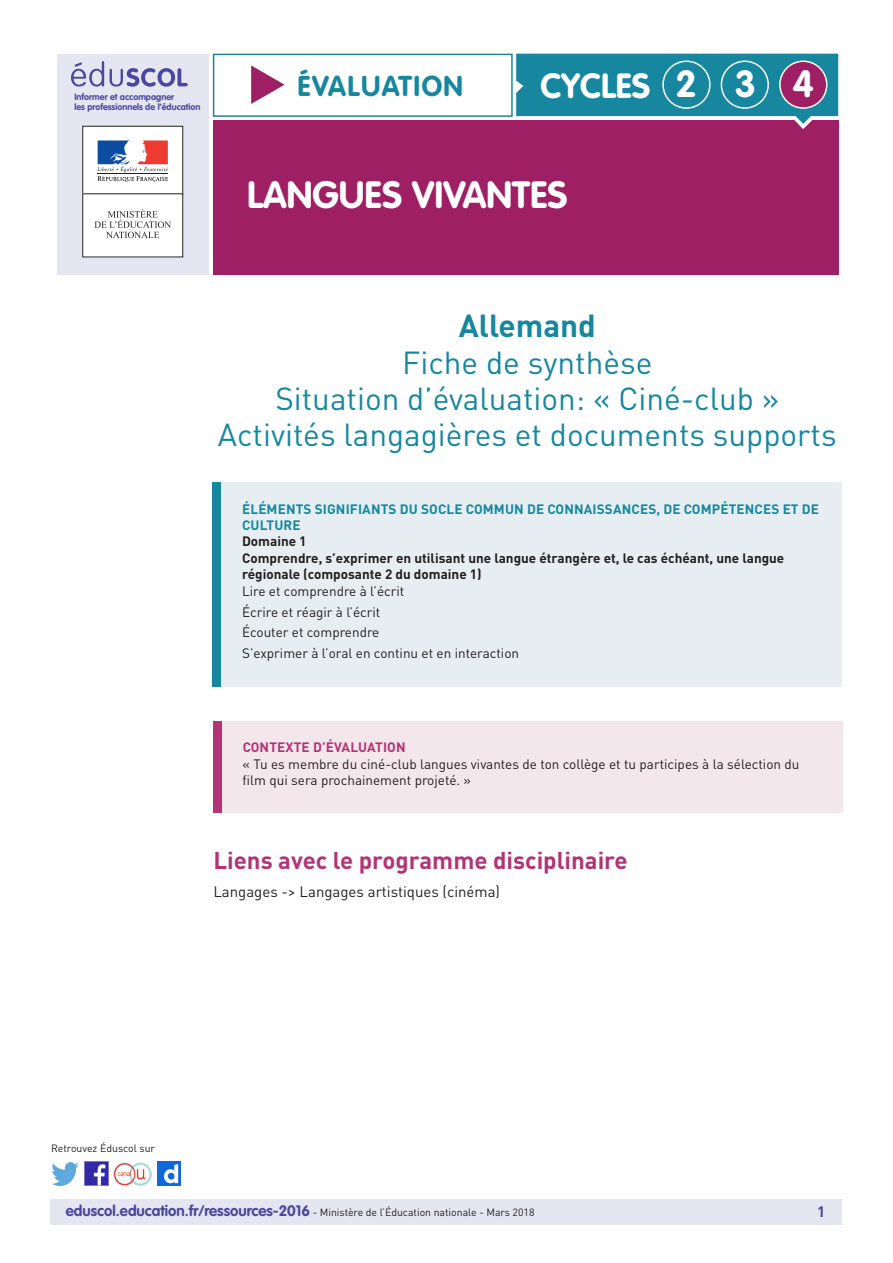
<style>
.page{position:relative;width:893px;height:1263px;background:#fff}
.page>*{position:absolute;margin:0;border:0;box-sizing:border-box;transform-origin:0 0}
.t1{font:700 37.5px "VAG Rounded Std";color:#fff}
.t2{font:700 37.2px "VAG Rounded Std";color:#fff}
.t3{font:700 34.5px "VAG Rounded Std";color:#fff}
.t4{font:31.5px/36px "DIN Pro";color:#16879f;text-align:center}
.t5{font:700 31.5px "DIN Pro";color:#16879f}
.t6{font:700 28.35px "VAG Rounded Std";letter-spacing:.05em;color:#16879f}
._03_Titre_de_niveau{font:700 24px "DIN Pro";color:#b43376}
._06_Texte_courant{font:15px "DIN Pro";color:#231f20}
.t7{font:700 15px "DIN Pro";color:#4a489e}
._01_Texte_info_conte{font:13.5px/20.7px "DIN Pro";color:#231f20}
.t8{font:700 13.5px/16.5px "DIN Pro";color:#231f20}
.t9{font:700 13.5px/16.2px "DIN Pro";letter-spacing:.01em;color:#16879f}
._01_Titre_info_conte{font:700 13.5px "DIN Pro";letter-spacing:.01em;color:#b43376}
.t10{font:10.5px "DIN Pro";color:#231f20}
.t11{font:700 9px/10.8px "VAG Rounded Std";color:#4a489e}
.s1{font-family:"VAG Rounded Std";font-weight:700;font-size:15px;color:#4a489e}
</style>
<div class="page">
<div style="left:50px;top:1199px;width:791px;height:26px;background:#e6e5f2"></div>
<img style="left:85px;top:1162px;width:23px;height:23px">
<img style="left:51px;top:1163px;width:28px;height:22px">
<img style="left:158px;top:1162px;width:22px;height:23px">
<div style="left:213px;top:54px;width:300px;height:63px;background:#fff;border:1px solid #16879f"></div>
<div style="left:213px;top:120px;width:625px;height:154px;background:#9e1f63"></div>
<div style="left:57px;top:54px;width:152px;height:220px;background:#e6e5f2"></div>
<svg style="left:71px;top:61px;width:117px;height:26px"></svg>
<svg style="left:516px;top:54px;width:322px;height:75px"></svg>
<div style="left:662px;top:60px;width:49px;height:49px;border:1px solid #fff;border-radius:50%"></div>
<div style="left:721px;top:60px;width:48px;height:49px;border:1px solid #fff;border-radius:50%"></div>
<div style="left:780px;top:61px;width:47px;height:47px;background:#9e1f63;border-radius:50%"></div>
<div style="left:779px;top:60px;width:48px;height:49px;border:1px solid #fff;border-radius:50%"></div>
<svg style="left:251px;top:65px;width:34px;height:39px"></svg>
<div style="left:212px;top:482px;width:630px;height:205px;background:#e6eef2"></div>
<div style="left:212px;top:482px;width:9px;height:205px;background:#16879f"></div>
<img style="left:114px;top:1163px;width:38px;height:22px">
<div style="left:83px;top:126px;width:100px;height:68px;background:#fff"></div>
<div style="left:82px;top:126px;width:101px;height:69px;border:1px solid #231f20"></div>
<svg style="left:97px;top:140px;width:71px;height:42px"></svg>
<hr style="left:98px;top:173px;width:70px;height:1px;background:#231f20">
<div style="left:83px;top:194px;width:100px;height:63px;background:#fff"></div>
<div style="left:82px;top:193px;width:101px;height:64px;border:1px solid #231f20"></div>
<svg style="left:94px;top:209px;width:77px;height:29px"></svg>
<div style="left:213px;top:721px;width:629px;height:91px;background:#f4e7ec"></div>
<div style="left:213px;top:721px;width:8px;height:91px;background:#b43376"></div>
<p class="t11" style="left:74px;top:91px;width:128px">Informer et accompagner<br>les professionnels de l’éducation</p>
<h3 class="t6" style="left:298px;top:69px;width:167px">ÉVALUATION</h3>
<h3 class="t3" style="left:540px;top:65px;width:111px">CYCLES</h3>
<h2 class="t2" style="left:675px;top:63px;width:140px">234</h2>
<h1 class="t1" style="left:247px;top:173px;width:322px">LANGUES VIVANTES</h1>
<h3 class="t5" style="left:459px;top:305px;width:139px">Allemand</h3>
<h3 class="t4" style="left:218px;top:343px;width:620px">Fiche de synthèse<br>Situation d’évaluation: « Ciné-club »<br>Activités langagières et documents supports</h3>
<p class="t9" style="left:242px;top:500px;width:578px">ÉLÉMENTS SIGNIFIANTS DU SOCLE COMMUN DE CONNAISSANCES, DE COMPÉTENCES ET DE<br>CULTURE</p>
<p class="t8" style="left:242px;top:533px;width:544px">Domaine 1<br>Comprendre, s’exprimer en utilisant une langue étrangère et, le cas échéant, une langue régionale (composante 2 du domaine 1)</p>
<p class="_01_Texte_info_conte" style="left:242px;top:580px;width:279px">Lire et comprendre à l’écrit<br>Écrire et réagir à l’écrit<br>Écouter et comprendre<br>S’exprimer à l’oral en continu et en interaction</p>
<p class="_01_Titre_info_conte" style="left:243px;top:738px;width:164px">CONTEXTE D’ÉVALUATION</p>
<p class="_01_Texte_info_conte" style="left:243px;top:755px;width:558px;line-height:16.2px">« Tu es membre du ciné-club langues vivantes de ton collège et tu participes à la sélection du film qui sera prochainement projeté. »</p>
<p class="_03_Titre_de_niveau" style="left:213px;top:844px;width:416px">Liens avec le programme disciplinaire</p>
<p class="_06_Texte_courant" style="left:213px;top:882px;width:288px">Langages -&gt; Langages artistiques (cinéma)</p>
<p class="t10" style="left:51px;top:1141px;width:106px">Retrouvez Éduscol sur</p>
<p class="t10" style="left:66px;top:1205px;width:470px"><span class="s1">eduscol.education.fr/ressources-2016</span> - Ministère de l’Éducation nationale - Mars 2018</p>
<p class="t7" style="left:817px;top:1201px;width:10px">1</p>
</div>
